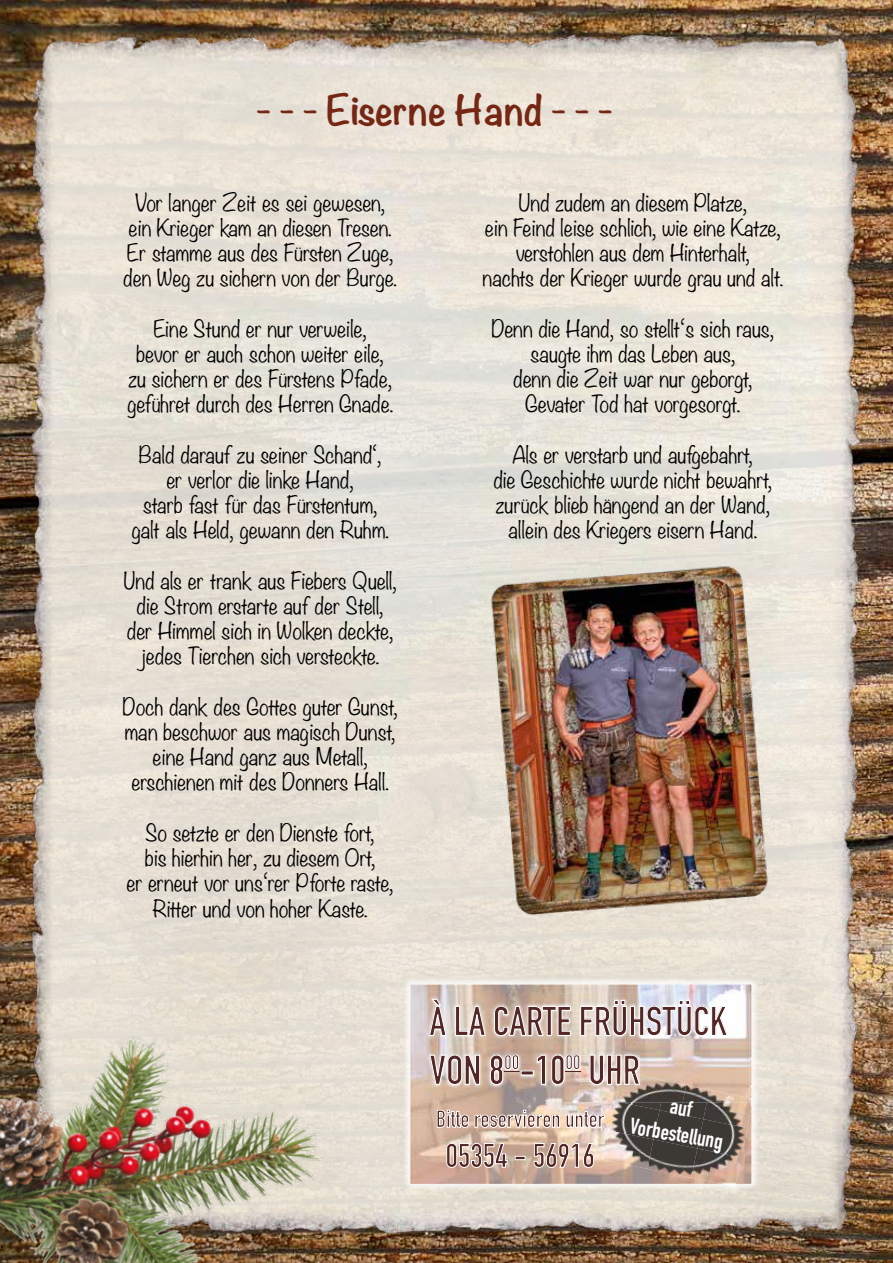
<style>
.page{position:relative;width:893px;height:1263px;background:#fff}
.page>*{position:absolute;margin:0;border:0;box-sizing:border-box;transform-origin:0 0}
.t1{font:700 40.65px/48.9px "DIN Condensed";color:#522725}
.t2{font:700 37.5px "Noteworthy";color:#752713}
.t3{font:700 33.3px "DIN Condensed";color:#522725}
.t4{font:700 24px "DIN Condensed";color:#522725}
.t5{font:700 22.2px/26.7px "DIN Condensed";color:#fff;text-align:center}
.t6{font:300 21px/25.2px "Noteworthy";color:#000;text-align:center}
</style>
<div class="page">
<img style="left:13px;top:0;width:880px;height:1263px">
<img style="left:0;top:959px;width:403px;height:304px">
<div style="left:403px;top:977px;width:358px;height:217px;background:#fff;opacity:.75"></div>
<img style="left:410px;top:984px;width:227px;height:133px">
<img style="left:637px;top:984px;width:114px;height:67px">
<img style="left:741px;top:1051px;width:10px;height:133px">
<img style="left:410px;top:1117px;width:281px;height:67px">
<img style="left:424px;top:994px;width:261px;height:109px">
<img style="left:685px;top:994px;width:65px;height:91px">
<img style="left:580px;top:1055px;width:10px;height:29px">
<svg style="left:590px;top:1055px;width:50px;height:30px"></svg>
<svg style="left:504px;top:1071px;width:15px;height:1px"></svg>
<svg style="left:565px;top:1071px;width:15px;height:1px"></svg>
<svg style="left:751px;top:1098px;width:2px;height:9px"></svg>
<img style="left:721px;top:1184px;width:15px;height:3px">
<img style="left:659px;top:1103px;width:44px;height:7px">
<img style="left:703px;top:1098px;width:48px;height:30px">
<img style="left:610px;top:1103px;width:49px;height:27px">
<img style="left:653px;top:1110px;width:50px;height:29px">
<img style="left:697px;top:1119px;width:50px;height:38px">
<img style="left:604px;top:1130px;width:49px;height:39px">
<img style="left:647px;top:1139px;width:50px;height:39px">
<img style="left:691px;top:1148px;width:50px;height:36px">
<img style="left:615px;top:1076px;width:71px;height:27px">
<img style="left:682px;top:1085px;width:68px;height:18px">
<img style="left:619px;top:1072px;width:21px;height:13px">
<img style="left:485px;top:558px;width:289px;height:368px">
<h2 class="t2" style="left:256px;top:76px;width:359px">- - - Eiserne Hand - - -</h2>
<p class="t6" style="left:123px;top:189px;width:275px">Vor langer Zeit es sei gewesen, ein Krieger kam an diesen Tresen.<br>Er stamme aus des Fürsten Zuge, den Weg zu sichern von der Burge.</p>
<p class="t6" style="left:127px;top:315px;width:268px">Eine Stund er nur verweile,<br>bevor er auch schon weiter eile, zu sichern er des Fürstens Pfade, geführet durch des Herren Gnade.</p>
<p class="t6" style="left:131px;top:441px;width:259px">Bald darauf zu seiner Schand‘, er verlor die linke Hand,<br>starb fast für das Fürstentum, galt als Held, gewann den Ruhm.</p>
<p class="t6" style="left:124px;top:567px;width:275px">Und als er trank aus Fiebers Quell, die Strom erstarte auf der Stell, der Himmel sich in Wolken deckte, jedes Tierchen sich versteckte.</p>
<p class="t6" style="left:123px;top:693px;width:277px">Doch dank des Gottes guter Gunst, man beschwor aus magisch Dunst, eine Hand ganz aus Metall, erschienen mit des Donners Hall.</p>
<p class="t6" style="left:127px;top:819px;width:269px">So setzte er den Dienste fort,<br>bis hierhin her, zu diesem Ort,<br>er erneut vor uns‘rer Pforte raste,<br>Ritter und von hoher Kaste.</p>
<p class="t6" style="left:482px;top:189px;width:302px">Und zudem an diesem Platze,<br>ein Feind leise schlich, wie eine Katze, verstohlen aus dem Hinterhalt,<br>nachts der Krieger wurde grau und alt.</p>
<p class="t6" style="left:491px;top:315px;width:284px">Denn die Hand, so stellt‘s sich raus, saugte ihm das Leben aus,<br>denn die Zeit war nur geborgt,<br>Gevater Tod hat vorgesorgt.</p>
<p class="t6" style="left:493px;top:441px;width:280px">Als er verstarb und aufgebahrt,<br>die Geschichte wurde nicht bewahrt, zurück blieb hängend an der Wand, allein des Kriegers eisern Hand.</p>
<h1 class="t1" style="left:429px;top:996px;width:299px">À LA CARTE FRÜHSTÜCK<br>VON 8<sup>00</sup>-10<sup>00</sup> UHR</h1>
<p class="t4" style="left:436px;top:1103px;width:170px">Bitte reservieren unter</p>
<h3 class="t3" style="left:445px;top:1133px;width:151px">05354 - 56916</h3>
<p class="t5" style="left:637px;top:1086px;width:96px;rotate:10deg">auf<br>Vorbestellung</p>
</div>
